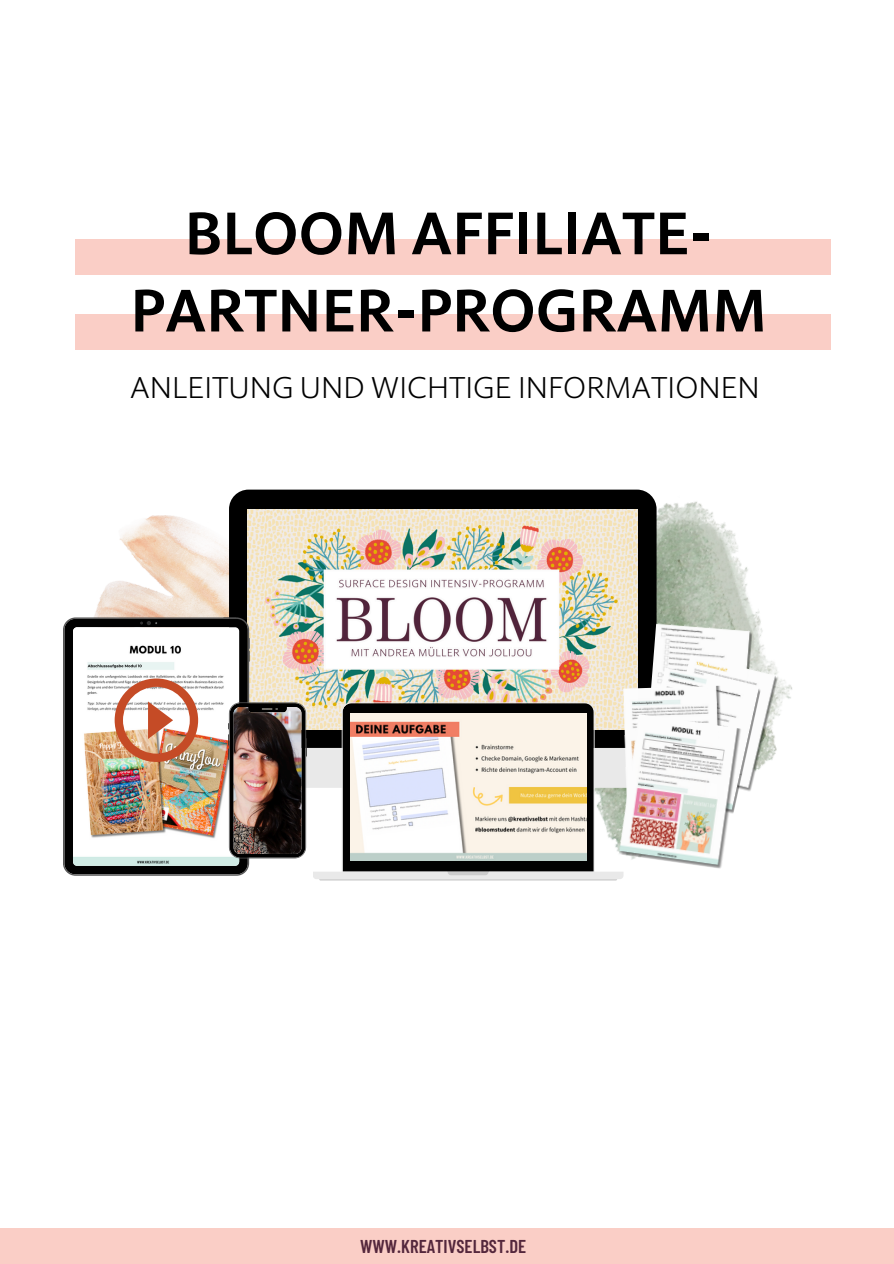
<style>
.page{position:relative;width:894px;height:1264px;background:#fff}
.page>*{position:absolute;margin:0;border:0;box-sizing:border-box;transform-origin:0 0}
.t1{font:600 61.35px/77.2px "Solitaire MVB Pro";color:#000;text-align:center}
.t2{font:300 30.9px "Solitaire MVB Pro";color:#000}
.t3{font:600 18.6px "Barlow Condensed";color:#54273c}
</style>
<div class="page">
<div style="left:0;top:1227px;width:893px;height:36px;background:#facec6"></div>
<div style="left:75px;top:315px;width:755px;height:35px;background:#facec6"></div>
<div style="left:75px;top:239px;width:755px;height:35px;background:#facec6"></div>
<img style="left:656px;top:501px;width:136px;height:215px">
<img style="left:94px;top:515px;width:135px;height:102px">
<svg style="left:229px;top:489px;width:427px;height:178px;background:#111010"></svg>
<img style="left:247px;top:510px;width:390px;height:192px">
<svg style="left:63px;top:617px;width:186px;height:258px;background:#1b1b1a"></svg>
<img style="left:73px;top:627px;width:166px;height:238px;border-radius:4px">
<svg style="left:140px;top:621px;width:17px;height:4px"></svg>
<svg style="left:249px;top:638px;width:1px;height:23px"></svg>
<svg style="left:223px;top:616px;width:13px;height:1px"></svg>
<svg style="left:228px;top:702px;width:396px;height:178px"></svg>
<img style="left:646px;top:623px;width:106px;height:44px">
<img style="left:662px;top:654px;width:116px;height:114px">
<img style="left:636px;top:667px;width:124px;height:124px">
<img style="left:623px;top:685px;width:102px;height:29px">
<img style="left:618px;top:714px;width:124px;height:155px">
<img style="left:115px;top:678px;width:83px;height:84px">
<h2 class="t1" style="left:130px;top:197px;width:638px">BLOOM AFFILIATE-<br>PARTNER-PROGRAMM</h2>
<p class="t2" style="left:130px;top:373px;width:631px">ANLEITUNG UND WICHTIGE INFORMATIONEN</p>
<h1 class="t3" style="left:360px;top:1234px;width:167px">WWW.KREATIVSELBST.DE</h1>
</div>
